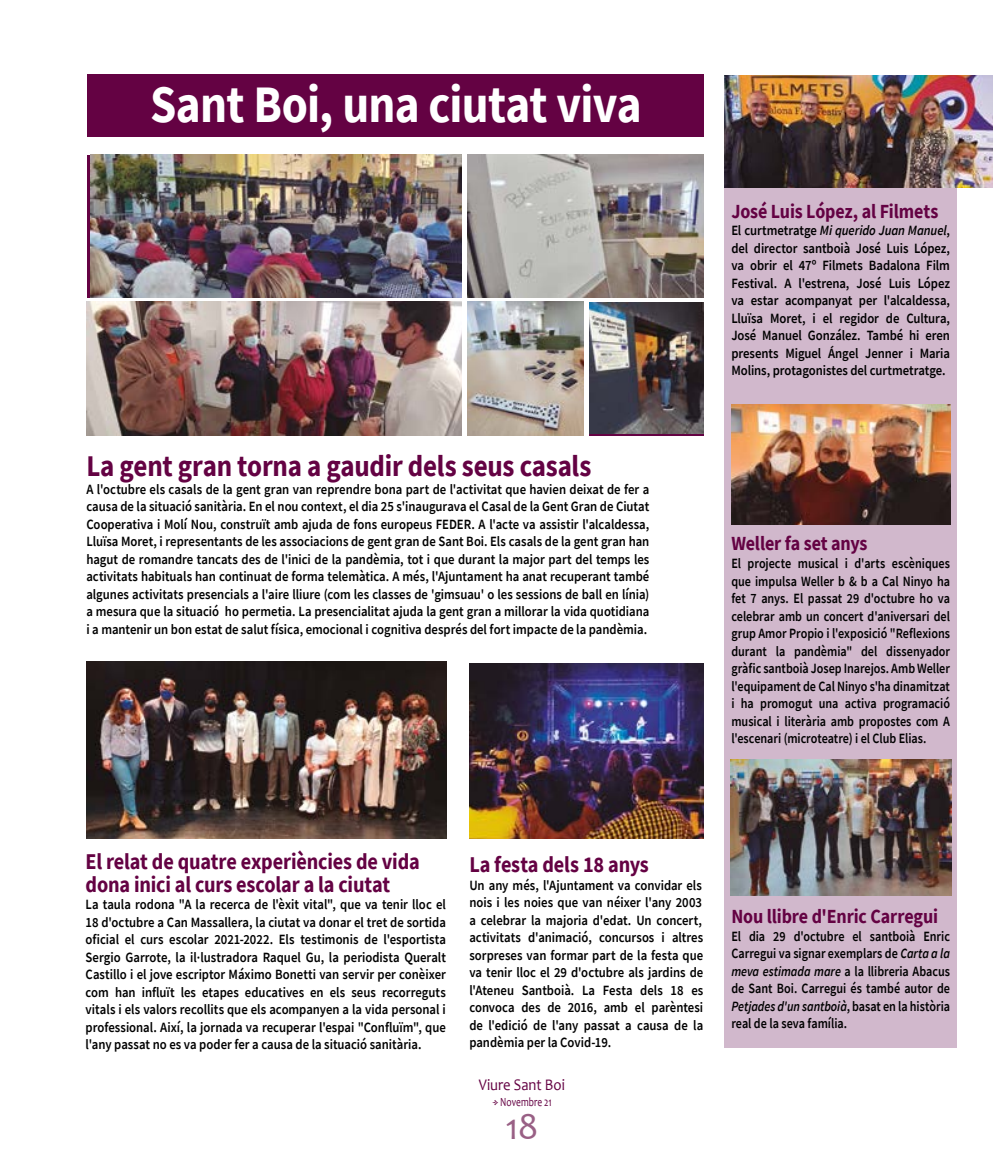
<style>
.page{position:relative;width:993px;height:1170px;background:#fff}
.page>*{position:absolute;margin:0;border:0;box-sizing:border-box;transform-origin:0 0}
.t1{font:700 52.5px "Source Sans Pro";letter-spacing:-.015em;color:#fff;scale:.9 1}
.t2{font:37.5px "Candara";color:#996085}
.t3{font:700 30px "Source Sans Pro";letter-spacing:-.01em;color:#640243;scale:.9 1}
.t4{font:700 22.5px/22.5px "Source Sans Pro";letter-spacing:-.01em;color:#640243;scale:.9 1}
.t5{font:700 20px "Source Sans Pro";letter-spacing:-.01em;color:#640243;scale:.9 1}
.t6{font:16.25px "Candara";color:#640243;scale:.9 1}
.t7{font:600 14.12px/17.5px "Source Sans Pro";color:#000;text-align:justify;scale:.9 1}
.t8{font:600 14.12px/17.5px "Source Sans Pro";color:#000;text-align:justify;scale:.86 1}
.t9{font:12.5px "Candara";color:#640243;scale:.75 1}
.s1{font-style:italic}
</style>
<div class="page">
<div style="left:87px;top:74px;width:617px;height:61px;background:#640243"></div>
<div style="left:88px;top:82px;width:616px;height:55px;background:#640243"></div>
<div style="left:724px;top:115px;width:232px;height:932px;background:#d1b8cc"></div>
<img style="left:731px;top:404px;width:219px;height:120px">
<img style="left:87px;top:661px;width:359px;height:176px">
<img style="left:90px;top:155px;width:371px;height:142px">
<img style="left:467px;top:302px;width:116px;height:133px">
<img style="left:467px;top:154px;width:236px;height:143px">
<img style="left:87px;top:302px;width:374px;height:133px">
<img style="left:589px;top:303px;width:114px;height:131px">
<img style="left:469px;top:663px;width:234px;height:175px">
<img style="left:724px;top:75px;width:268px;height:112px">
<img style="left:730px;top:760px;width:221px;height:134px">
<h1 class="t1" style="left:150px;top:69px;width:547px">Sant Boi, una ciutat viva</h1>
<h3 class="t3" style="left:86px;top:446px;width:562px">La gent gran torna a gaudir dels seus casals</h3>
<p class="t7" style="left:86px;top:480px;width:627px">A l'octubre els casals de la gent gran van reprendre bona part de l'activitat que havien deixat de fer a causa de la situació sanitària. En el nou context, el dia 25 s'inaugurava el Casal de la Gent Gran de Ciutat Cooperativa i Molí Nou, construït amb ajuda de fons europeus FEDER. A l'acte va assistir l'alcaldessa, Lluïsa Moret, i representants de les associacions de gent gran de Sant Boi. Els casals de la gent gran han hagut de romandre tancats des de l'inici de la pandèmia, tot i que durant la major part del temps les activitats habituals han continuat de forma telemàtica. A més, l'Ajuntament ha anat recuperant també algunes activitats presencials a l'aire lliure (com les classes de 'gimsuau' o les sessions de ball en línia) a mesura que la situació ho permetia. La presencialitat ajuda la gent gran a millorar la vida quotidiana i a mantenir un bon estat de salut física, emocional i cognitiva després del fort impacte de la pandèmia.</p>
<h3 class="t5" style="left:731px;top:197px;width:231px">José Luis López, al Filmets</h3>
<p class="t7" style="left:731px;top:222px;width:244px">El curtmetratge <span class="s1">Mi querido Juan Manuel</span>, del director santboià José Luis López, va obrir el 47º Filmets Badalona Film Festival. A l'estrena, José Luis López va estar acompanyat per l'alcaldessa, Lluïsa Moret, i el regidor de Cultura, José Manuel González. També hi eren presents Miguel Ángel Jenner i Maria Molins, protagonistes del curtmetratge.</p>
<h3 class="t5" style="left:731px;top:530px;width:153px">Weller fa set anys</h3>
<p class="t8" style="left:731px;top:554px;width:256px">El projecte musical i d'arts escèniques que impulsa Weller b &amp; b a Cal Ninyo ha fet 7 anys. El passat 29 d'octubre ho va celebrar amb un concert d'aniversari del grup Amor Propio i l'exposició "Reflexions durant la pandèmia" del dissenyador gràfic santboià Josep Inarejos. Amb Weller l'equipament de Cal Ninyo s'ha dinamitzat i ha promogut una activa programació musical i literària amb propostes com A l'escenari (microteatre) i el Club Elias.</p>
<h3 class="t4" style="left:86px;top:850px;width:372px">El relat de quatre experiències de vida dona inici al curs escolar a la ciutat</h3>
<p class="t7" style="left:86px;top:895px;width:402px">La taula rodona "A la recerca de l'èxit vital", que va tenir lloc el 18 d'octubre a Can Massallera, la ciutat va donar el tret de sortida oficial el curs escolar 2021-2022. Els testimonis de l'esportista Sergio Garrote, la il·lustradora Raquel Gu, la periodista Queralt Castillo i el jove escriptor Máximo Bonetti van servir per conèixer com han influït les etapes educatives en els seus recorreguts vitals i els valors recollits que els acompanyen a la vida personal i professional. Així, la jornada va recuperar l'espai "Confluïm", que l'any passat no es va poder fer a causa de la situació sanitària.</p>
<h3 class="t4" style="left:469px;top:853px;width:201px">La festa dels 18 anys</h3>
<p class="t7" style="left:469px;top:876px;width:261px">Un any més, l'Ajuntament va convidar els nois i les noies que van néixer l'any 2003 a celebrar la majoria d'edat. Un concert, activitats d'animació, concursos i altres sorpreses van formar part de la festa que va tenir lloc el 29 d'octubre als jardins de l'Ateneu Santboià. La Festa dels 18 es convoca des de 2016, amb el parèntesi de l'edició de l'any passat a causa de la pandèmia per la Covid-19.</p>
<p class="t6" style="left:479px;top:1073px;width:97px">Viure Sant Boi</p>
<p class="t9" style="left:500px;top:1094px;width:70px">Novembre 21</p>
<h2 class="t2" style="left:505px;top:1102px;width:34px">18</h2>
<h3 class="t5" style="left:731px;top:902px;width:231px">Nou llibre d'Enric Carregui</h3>
<p class="t8" style="left:731px;top:927px;width:256px">El dia 29 d'octubre el santboià Enric Carregui va signar exemplars de <span class="s1">Carta a la meva estimada mare</span> a la llibreria Abacus de Sant Boi. Carregui és també autor de <span class="s1">Petjades d'un santboià</span>, basat en la història real de la seva família.</p>
</div>
